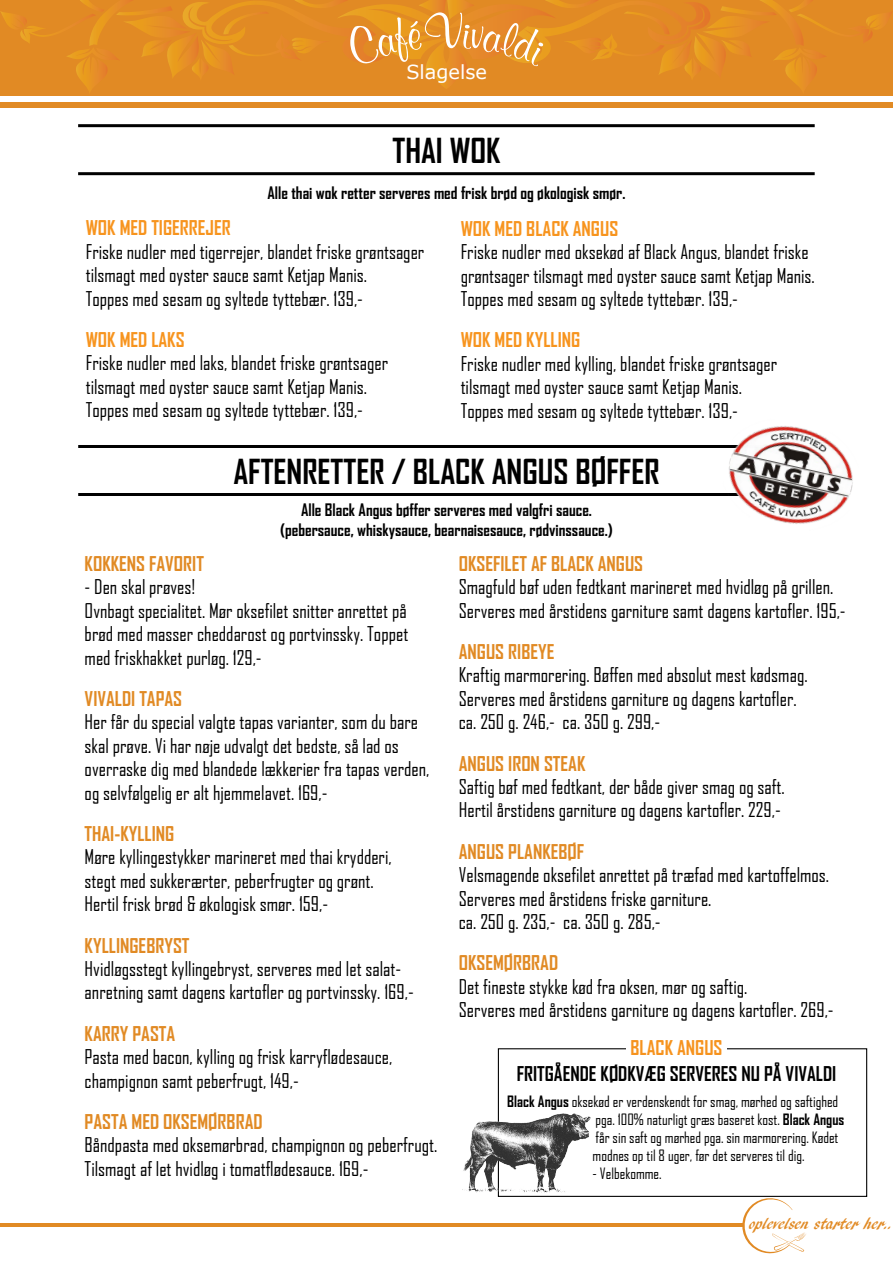
<style>
.page{position:relative;width:893px;height:1263px;background:#fff}
.page>*{position:absolute;margin:0;border:0;box-sizing:border-box;transform-origin:0 0}
.t1{font:700 33px "Agency FB";color:#000}
.t2{font:19.5px/23.4px "Agency FB";color:#000}
.t3{font:700 19.5px "Agency FB";color:#e18a24}
.t4{font:700 19.5px "Agency FB";color:#f7941e}
.t5{font:700 19.5px "Agency FB";color:#000}
.t6{font:700 19.5px "Agency FB";color:#f6931e}
.t7{font:19.35px "Verdana";color:#fff}
.t8{font:700 16.5px/19.8px "Agency FB";color:#000;text-align:center}
.t9{font:16.05px "ARBLANCA";color:#e18a24}
.t10{font:15px/18px "Agency FB";color:#000}
.s1{font-weight:700}
</style>
<div class="page">
<svg style="left:739px;top:1198px;width:67px;height:56px"></svg>
<hr style="left:0;top:1223px;width:743px;height:3px;background:#e18a24">
<div style="left:0;top:102px;width:893px;height:5px;background:#e18a24"></div>
<svg style="left:0;top:0;width:893px;height:95px;background:#e38d27"></svg>
<hr style="left:78px;top:493px;width:737px;height:3px;background:#000">
<hr style="left:78px;top:445px;width:737px;height:3px;background:#000">
<img style="left:729px;top:426px;width:124px;height:98px">
<div style="left:498px;top:1048px;width:369px;height:149px;border:1px solid #000"></div>
<img style="left:462px;top:1111px;width:131px;height:85px">
<div style="left:626px;top:1037px;width:101px;height:23px;background:#fff"></div>
<hr style="left:78px;top:172px;width:737px;height:3px;background:#000">
<hr style="left:78px;top:124px;width:737px;height:3px;background:#000">
<p class="t7" style="left:406px;top:58px;width:82px">Slagelse</p>
<h1 class="t1" style="left:393px;top:130px;width:109px">THAI WOK</h1>
<p class="t8" style="left:268px;top:183px;width:359px">Alle thai wok retter serveres med frisk brød og økologisk smør.</p>
<p class="t4" style="left:86px;top:216px;width:147px">WOK MED TIGERREJER</p>
<p class="t2" style="left:86px;top:239px;width:340px">Friske nudler med tigerrejer, blandet friske grøntsager tilsmagt med oyster sauce samt Ketjap Manis.<br>Toppes med sesam og syltede tyttebær. 139,-</p>
<p class="t4" style="left:86px;top:328px;width:100px">WOK MED LAKS</p>
<p class="t2" style="left:86px;top:351px;width:304px">Friske nudler med laks, blandet friske grøntsager tilsmagt med oyster sauce samt Ketjap Manis.<br>Toppes med sesam og syltede tyttebær. 139,-</p>
<p class="t4" style="left:461px;top:216px;width:159px">WOK MED BLACK ANGUS</p>
<p class="t2" style="left:461px;top:240px;width:356px">Friske nudler med oksekød af Black Angus, blandet friske grøntsager tilsmagt med oyster sauce samt Ketjap Manis.<br>Toppes med sesam og syltede tyttebær. 139,-</p>
<p class="t4" style="left:461px;top:328px;width:121px">WOK MED KYLLING</p>
<p class="t2" style="left:461px;top:351px;width:318px">Friske nudler med kylling, blandet friske grøntsager tilsmagt med oyster sauce samt Ketjap Manis.<br>Toppes med sesam og syltede tyttebær. 139,-</p>
<h1 class="t1" style="left:233px;top:451px;width:428px">AFTENRETTER / BLACK ANGUS BØFFER</h1>
<p class="t8" style="left:280px;top:499px;width:334px">Alle Black Angus bøffer serveres med valgfri sauce. (pebersauce, whiskysauce, bearnaisesauce, rødvinssauce.)</p>
<p class="t3" style="left:85px;top:552px;width:121px">KOKKENS FAVORIT</p>
<p class="t2" style="left:85px;top:575px;width:325px">- Den skal prøves!<br>Ovnbagt specialitet. Mør oksefilet snitter anrettet på brød med masser cheddarost og portvinssky. Toppet med friskhakket purløg. 129,-</p>
<p class="t3" style="left:85px;top:687px;width:99px">VIVALDI TAPAS</p>
<p class="t2" style="left:85px;top:710px;width:346px">Her får du special valgte tapas varianter, som du bare skal prøve. Vi har nøje udvalgt det bedste, så lad os overraske dig med blandede lækkerier fra tapas verden, og selvfølgelig er alt hjemmelavet. 169,-</p>
<p class="t3" style="left:85px;top:822px;width:91px">THAI-KYLLING</p>
<p class="t2" style="left:85px;top:845px;width:309px">Møre kyllingestykker marineret med thai krydderi, stegt med sukkerærter, peberfrugter og grønt.<br>Hertil frisk brød &amp; økologisk smør. 159,-</p>
<p class="t3" style="left:85px;top:933px;width:106px">KYLLINGEBRYST</p>
<p class="t2" style="left:85px;top:957px;width:331px">Hvidløgsstegt kyllingebryst, serveres med let salat&shy;anretning samt dagens kartofler og portvinssky. 169,-</p>
<p class="t3" style="left:85px;top:1021px;width:92px">KARRY PASTA</p>
<p class="t2" style="left:85px;top:1045px;width:309px">Pasta med bacon, kylling og frisk karryflødesauce, champignon samt peberfrugt, 149,-</p>
<p class="t3" style="left:85px;top:1109px;width:179px">PASTA MED OKSEMØRBRAD</p>
<p class="t2" style="left:85px;top:1133px;width:354px">Båndpasta med oksemørbrad, champignon og peberfrugt.<br>Tilsmagt af let hvidløg i tomatflødesauce. 169,-</p>
<p class="t3" style="left:459px;top:551px;width:186px">OKSEFILET AF BLACK ANGUS</p>
<p class="t2" style="left:459px;top:575px;width:388px">Smagfuld bøf uden fedtkant marineret med hvidløg på grillen.<br>Serveres med årstidens garniture samt dagens kartofler. 195,-</p>
<p class="t3" style="left:459px;top:639px;width:97px">ANGUS RIBEYE</p>
<p class="t2" style="left:459px;top:663px;width:350px">Kraftig marmorering. Bøffen med absolut mest kødsmag.<br>Serveres med årstidens garniture og dagens kartofler. ca. 250 g. 246,- ca. 350 g. 299,-</p>
<p class="t3" style="left:459px;top:751px;width:128px">ANGUS IRON STEAK</p>
<p class="t2" style="left:459px;top:775px;width:327px">Saftig bøf med fedtkant, der både giver smag og saft.<br>Hertil årstidens garniture og dagens kartofler. 229,-</p>
<p class="t3" style="left:459px;top:839px;width:127px">ANGUS PLANKEBØF</p>
<p class="t2" style="left:459px;top:863px;width:372px">Velsmagende oksefilet anrettet på træfad med kartoffelmos.<br>Serveres med årstidens friske garniture.<br>ca. 250 g. 235,- ca. 350 g. 285,-</p>
<p class="t3" style="left:459px;top:951px;width:101px">OKSEMØRBRAD</p>
<p class="t2" style="left:459px;top:974px;width:376px">Det fineste stykke kød fra oksen, mør og saftig.<br>Serveres med årstidens garniture og dagens kartofler. 269,-</p>
<p class="t6" style="left:630px;top:1036px;width:93px">BLACK ANGUS</p>
<p class="t5" style="left:517px;top:1061px;width:321px">FRITGÅENDE KØDKVÆG SERVERES NU PÅ VIVALDI</p>
<p class="t10" style="left:593px;top:1092px;width:253px;text-indent:-85px"><span class="s1">Black Angus</span> oksekød er verdenskendt for smag, mørhed og saftighed pga. 100% naturligt græs baseret kost. <span class="s1">Black Angus </span>får sin saft og mørhed pga. sin marmorering. Kødet modnes op til 8 uger, før det serveres til dig.</p>
<p class="t10" style="left:593px;top:1164px;width:71px">- Velbekomme.</p>
<p class="t9" style="left:749px;top:1214px;width:145px">oplevelsen starter her..</p>
</div>
